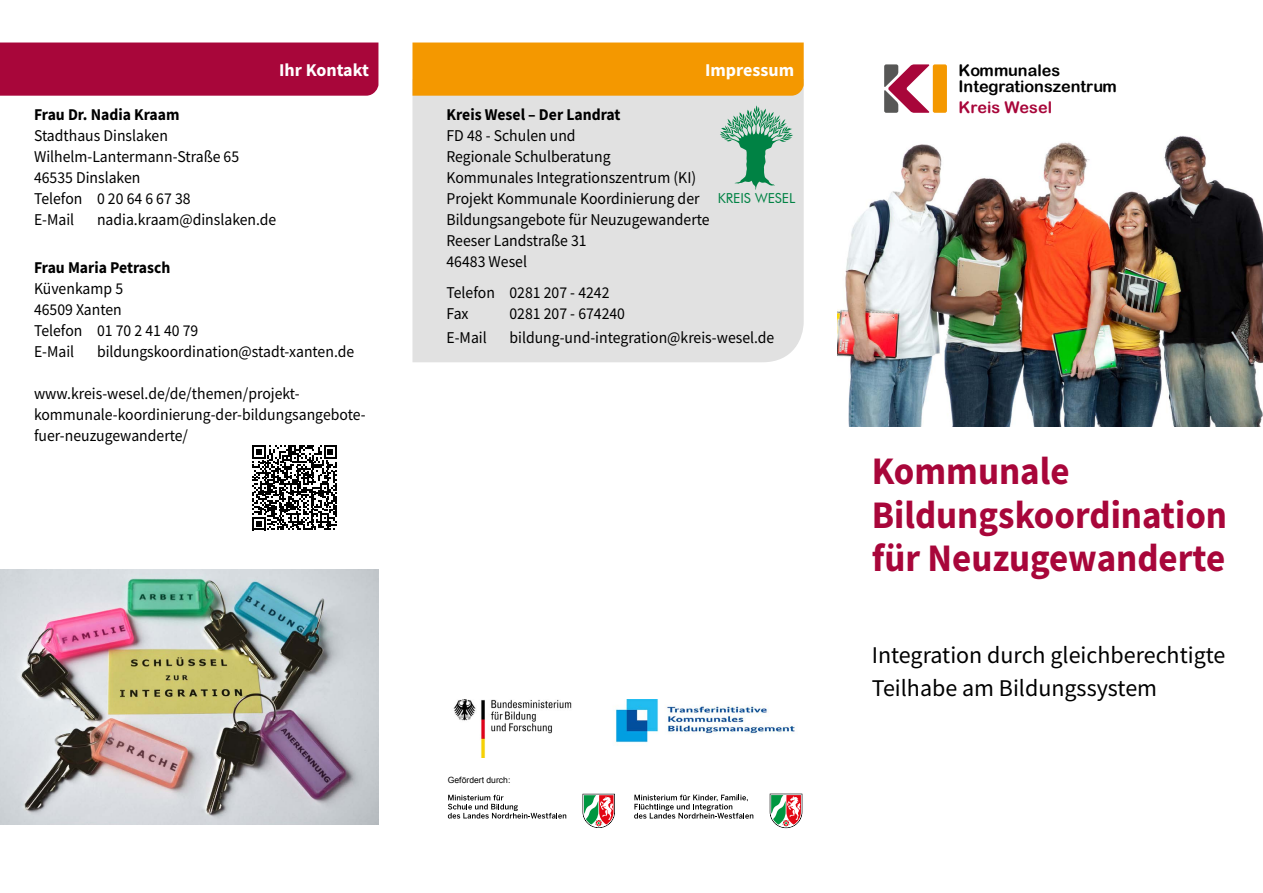
<style>
.page{position:relative;width:1263px;height:893px;background:#fff}
.page>*{position:absolute;margin:0;border:0;box-sizing:border-box;transform-origin:0 0}
.t1{font:700 39px "Source Sans Pro";color:#a8063a;scale:.95 1}
.t2{font:24px/33px "Source Sans Pro";color:#000}
.t3{font:700 18px "Source Sans Pro";color:#fff}
.t4{font:16.5px/21px "Source Sans Pro";color:#000;scale:.95 1}
.t5{font:700 16.5px "Source Sans Pro";color:#000;scale:.95 1}
.t6{font:16.05px/15.6px "Arial Rounded MT Bold";color:#000}
.t7{font:16.05px "Arial Rounded MT Bold";color:#a8063a}
.t8{font:13.8px "Futura BT";color:#008244}
.t9{font:8.55px "Arial";color:#000}
</style>
<div class="page">
<div style="left:412px;top:96px;width:392px;height:266px;background:#e1e1e1"></div>
<div style="left:933px;top:64px;width:14px;height:49px;background:#f49800;border-radius:2px"></div>
<svg style="left:884px;top:64px;width:46px;height:49px"></svg>
<div style="left:412px;top:43px;width:392px;height:53px;background:#f49800"></div>
<div style="left:0;top:43px;width:378px;height:53px;background:#a8063a"></div>
<svg style="left:720px;top:105px;width:73px;height:85px;background:#9ec4b2"></svg>
<img style="left:838px;top:136px;width:425px;height:291px">
<img style="left:0;top:570px;width:378px;height:255px">
<svg style="left:582px;top:794px;width:33px;height:34px"></svg>
<svg style="left:448px;top:795px;width:118px;height:23px"></svg>
<svg style="left:770px;top:794px;width:32px;height:34px"></svg>
<svg style="left:634px;top:795px;width:119px;height:24px"></svg>
<img style="left:453px;top:700px;width:342px;height:57px">
<svg style="left:252px;top:445px;width:85px;height:85px"></svg>
<p class="t3" style="left:279px;top:58px;width:91px">Ihr Kontakt</p>
<p class="t3" style="left:705px;top:58px;width:91px">Impressum</p>
<p class="t5" style="left:34px;top:103px;width:155px">Frau Dr. Nadia Kraam</p>
<p class="t4" style="left:34px;top:125px;width:142px">Stadthaus Dinslaken</p>
<p class="t4" style="left:34px;top:146px;width:217px">Wilhelm-Lantermann-Straße 65</p>
<p class="t4" style="left:34px;top:167px;width:114px">46535 Dinslaken</p>
<p class="t4" style="left:34px;top:188px;width:166px">Telefon 0 20 64 6 67 38</p>
<p class="t4" style="left:34px;top:209px;width:44px">E-Mail</p>
<p class="t4" style="left:97px;top:209px;width:190px">nadia.kraam@dinslaken.de</p>
<p class="t5" style="left:34px;top:256px;width:145px">Frau Maria Petrasch</p>
<p class="t4" style="left:34px;top:278px;width:95px">Küvenkamp 5</p>
<p class="t4" style="left:34px;top:299px;width:94px">46509 Xanten</p>
<p class="t4" style="left:34px;top:320px;width:175px">Telefon 01 70 2 41 40 79</p>
<p class="t4" style="left:34px;top:341px;width:44px">E-Mail</p>
<p class="t4" style="left:97px;top:341px;width:272px">bildungskoordination@stadt-xanten.de</p>
<p class="t4" style="left:34px;top:383px;width:350px">www.kreis-wesel.de/de/themen/projekt&shy;kommunale-koordinierung-der-bildungsangebote&shy;fuer-neuzugewanderte/</p>
<p class="t5" style="left:446px;top:103px;width:185px">Kreis Wesel – Der Landrat</p>
<p class="t4" style="left:446px;top:125px;width:174px">FD 48 - Schulen und<br>Regionale Schulberatung</p>
<p class="t4" style="left:446px;top:167px;width:264px">Kommunales Integrationszentrum (KI)</p>
<p class="t4" style="left:446px;top:188px;width:268px">Projekt Kommunale Koordinierung der</p>
<p class="t4" style="left:446px;top:209px;width:279px">Bildungsangebote für Neuzugewanderte</p>
<p class="t4" style="left:446px;top:230px;width:149px">Reeser Landstraße 31</p>
<p class="t4" style="left:446px;top:251px;width:86px">46483 Wesel</p>
<p class="t4" style="left:446px;top:282px;width:173px">Telefon 0281 207 - 4242</p>
<p class="t4" style="left:446px;top:303px;width:25px">Fax</p>
<p class="t4" style="left:509px;top:303px;width:123px">0281 207 - 674240</p>
<p class="t4" style="left:446px;top:327px;width:44px">E-Mail</p>
<p class="t4" style="left:509px;top:327px;width:280px">bildung-und-integration@kreis-wesel.de</p>
<p class="t8" style="left:718px;top:190px;width:79px">KREIS WESEL</p>
<p class="t9" style="left:448px;top:775px;width:64px">Gefördert durch:</p>
<p class="t6" style="left:958px;top:63px;width:160px">Kommunales<br>Integrationszentrum</p>
<p class="t7" style="left:958px;top:98px;width:95px">Kreis Wesel</p>
<p class="t1" style="left:872px;top:445px;width:210px">Kommunale</p>
<p class="t1" style="left:872px;top:488px;width:376px">Bildungskoordination</p>
<p class="t1" style="left:872px;top:532px;width:374px">für Neuzugewanderte</p>
<p class="t2" style="left:872px;top:638px;width:355px">Integration durch gleichberechtigte<br>Teilhabe am Bildungssystem</p>
</div>
